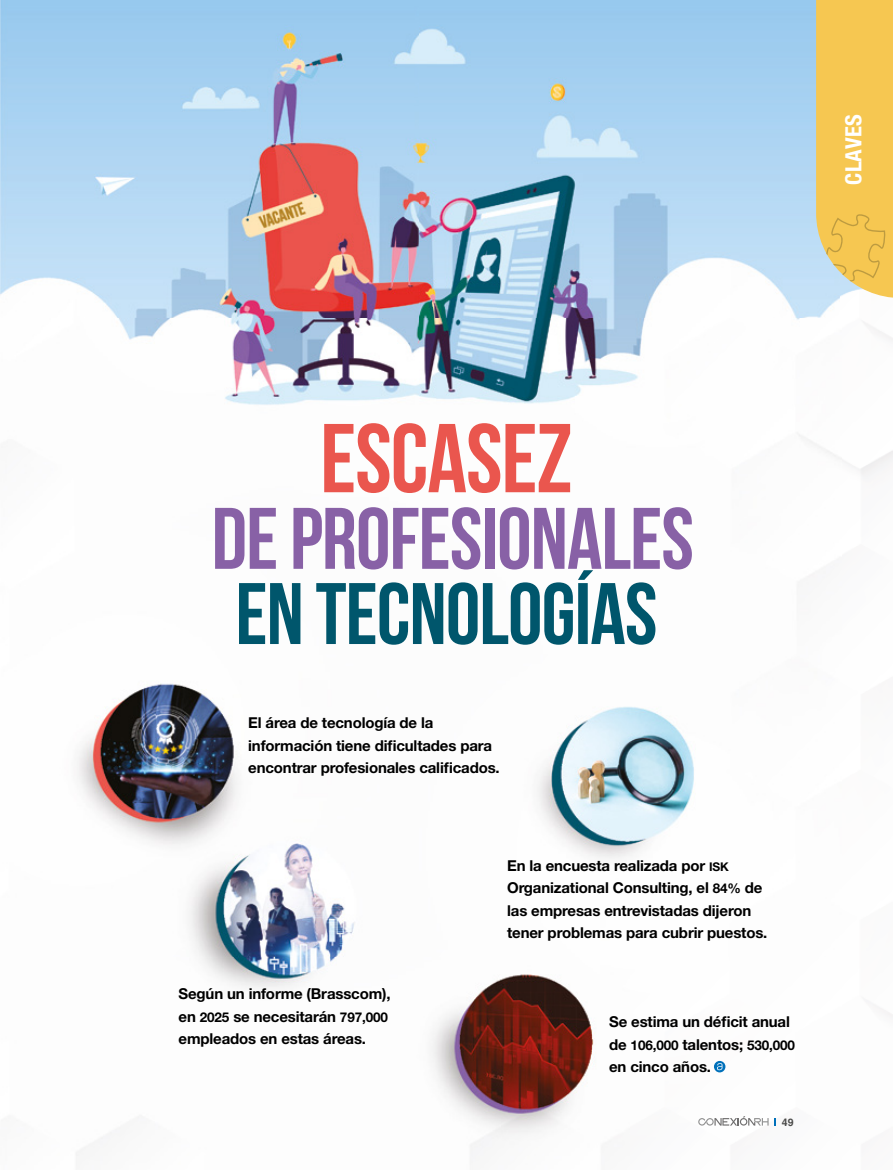
<style>
.page{position:relative;width:893px;height:1170px;background:#fff}
.page>*{position:absolute;margin:0;border:0;box-sizing:border-box;transform-origin:0 0}
.t1{font:700 97.5px "Bebas Neue";letter-spacing:-.01em;color:#ea564e}
.t2{font:700 87px "Bebas Neue";letter-spacing:-.01em;color:#8861a6}
.t3{font:700 87px "Bebas Neue";letter-spacing:-.01em;color:#00566c}
.t4{font:700 condensed 22.5px "Helvetica Neue";letter-spacing:.01em;color:#fff}
.t5{font:700 15px/22.5px "Helvetica Neue";letter-spacing:-.01em;color:#000}
.t6{font:700 13.5px "Helvetica Neue";letter-spacing:-.01em;color:#000}
.t7{font:700 10.5px "Helvetica LT Std";color:#4a4a49}
.s1{font-size:13.5px}
.s2{font-size:12px}
.s3{font-size:15px}
</style>
<div class="page">
<img style="left:0;top:0;width:893px;height:1157px">
<svg style="left:714px;top:1060px;width:11px;height:12px"></svg>
<svg style="left:717px;top:1062px;width:5px;height:8px"></svg>
<svg style="left:816px;top:0;width:77px;height:298px;background:#f2c85c"></svg>
<svg style="left:698px;top:1116px;width:71px;height:9px"></svg>
<h3 class="t4" style="left:835px;top:184px;width:71px;rotate:-90deg">CLAVES</h3>
<h1 class="t1" style="left:320px;top:405px;width:254px">ESCASEZ</h1>
<h2 class="t2" style="left:212px;top:491px;width:484px">DEPROFESIONALES</h2>
<h2 class="t3" style="left:236px;top:566px;width:423px">EN TECNOLOGÍAS</h2>
<p class="t5" style="left:248px;top:711px;width:253px">El área de tecnología de la información tiene dificultades para encontrar profesionales calificados.</p>
<p class="t5" style="left:179px;top:982px;width:214px">Según un informe (Brasscom), en <span class="s1">2025</span> se necesitarán <span class="s1">797,000 </span>empleados en estas áreas.</p>
<p class="t5" style="left:507px;top:854px;width:262px">En la encuesta realizada por <span class="s2">ISK </span>Organizational Consulting, el <span class="s1">84%</span> de las empresas entrevistadas dijeron tener problemas para cubrir puestos.</p>
<p class="t5" style="left:609px;top:1010px;width:182px">Se estima un déficit anual</p>
<p class="t6" style="left:609px;top:1034px;width:187px"><span class="s3">de</span> 106,000 <span class="s3">talentos;</span> 530,000</p>
<p class="t5" style="left:609px;top:1055px;width:103px">en cinco años.</p>
<p class="t7" style="left:782px;top:1115px;width:13px">49</p>
</div>
